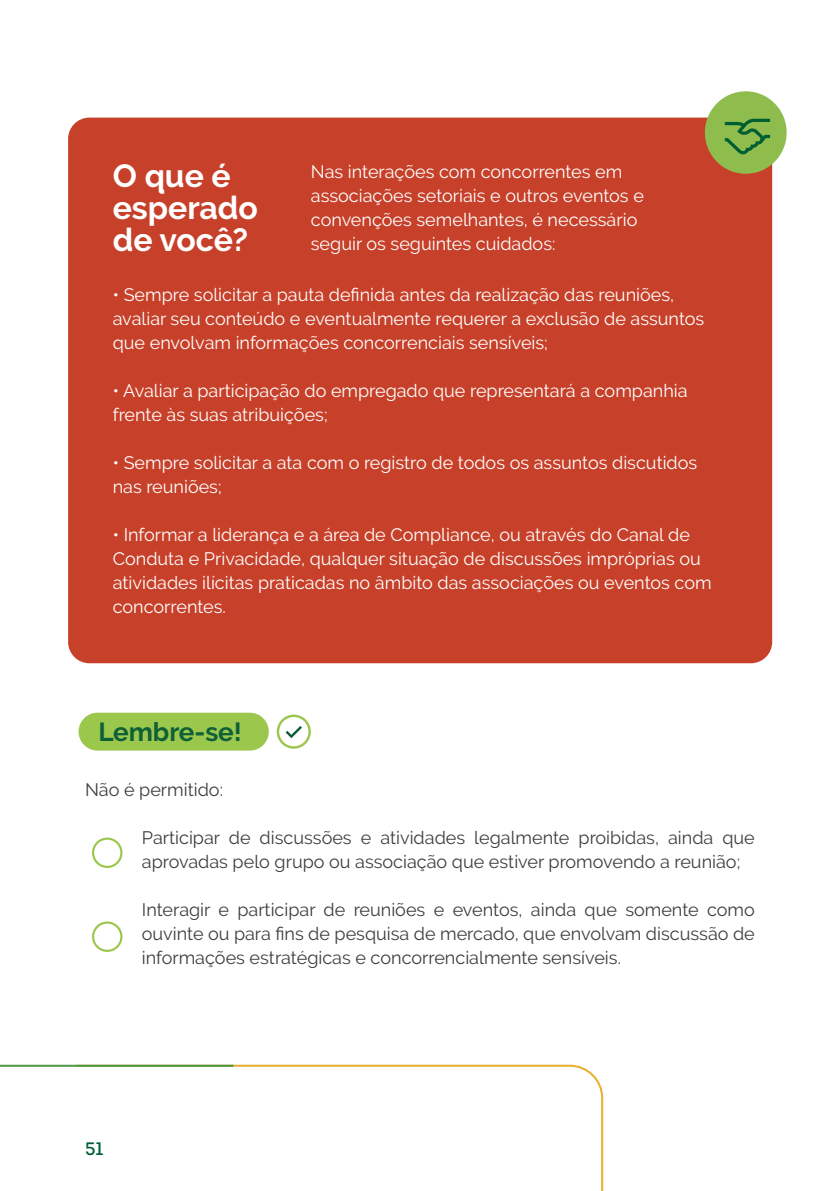
<style>
.page{position:relative;width:840px;height:1191px;background:#fff}
.page>*{position:absolute;margin:0;border:0;box-sizing:border-box;transform-origin:0 0}
.t1{font:700 32px/32px "Raleway";color:#fff}
.t2{font:700 26px "Raleway";color:#0f5f37}
.t3{font:18px/24px "Raleway";color:#fff}
.t4{font:18px/24px "Raleway";color:#3e3e3f}
.t5{font:18px "Intro";color:#005e33}
</style>
<div class="page">
<div style="left:68px;top:118px;width:703px;height:545px;background:#c74029;border-radius:21px"></div>
<div style="left:704px;top:91px;width:82px;height:83px;background:#8fbd4d;border-radius:50%"></div>
<svg style="left:724px;top:119px;width:45px;height:35px"></svg>
<div style="left:78px;top:712px;width:191px;height:38px;background:#9cc74d;border-radius:19px"></div>
<svg style="left:276px;top:714px;width:35px;height:34px"></svg>
<svg style="left:92px;top:837px;width:30px;height:31px"></svg>
<svg style="left:76px;top:1064px;width:527px;height:127px"></svg>
<svg style="left:0;top:921px;width:233px;height:145px"></svg>
<p class="t1" style="left:113px;top:160px;width:119px">O que é</p>
<p class="t1" style="left:113px;top:192px;width:147px">esperado de você?</p>
<p class="t3" style="left:113px;top:283px;width:592px">• Sempre solicitar a pauta definida antes da realização das reuniões, avaliar seu conteúdo e eventualmente requerer a exclusão de assuntos que envolvam informações concorrenciais sensíveis;</p>
<p class="t3" style="left:113px;top:379px;width:576px">• Avaliar a participação do empregado que representará a companhia frente às suas atribuições;</p>
<p class="t3" style="left:113px;top:451px;width:585px">• Sempre solicitar a ata com o registro de todos os assuntos discutidos nas reuniões;</p>
<p class="t3" style="left:113px;top:523px;width:600px">• Informar a liderança e a área de Compliance, ou através do Canal de Conduta e Privacidade, qualquer situação de discussões impróprias ou atividades ilícitas praticadas no âmbito das associações ou eventos com concorrentes.</p>
<p class="t3" style="left:311px;top:160px;width:334px">Nas interações com concorrentes em associações setoriais e outros eventos e convenções semelhantes, é necessário seguir os seguintes cuidados:</p>
<p class="t2" style="left:98px;top:717px;width:145px">Lembre-se!</p>
<p class="t4" style="left:85px;top:778px;width:139px">Não é permitido:</p>
<p class="t4" style="left:142px;top:826px;width:614px">Participar de discussões e atividades legalmente proibidas, ainda que aprovadas pelo grupo ou associação que estiver promovendo a reunião;</p>
<p class="t4" style="left:142px;top:898px;width:614px;text-align:justify">Interagir e participar de reuniões e eventos, ainda que somente como ouvinte ou para fins de pesquisa de mercado, que envolvam discussão de informações estratégicas e concorrencialmente sensíveis.</p>
<p class="t5" style="left:85px;top:1137px;width:20px">51</p>
</div>
